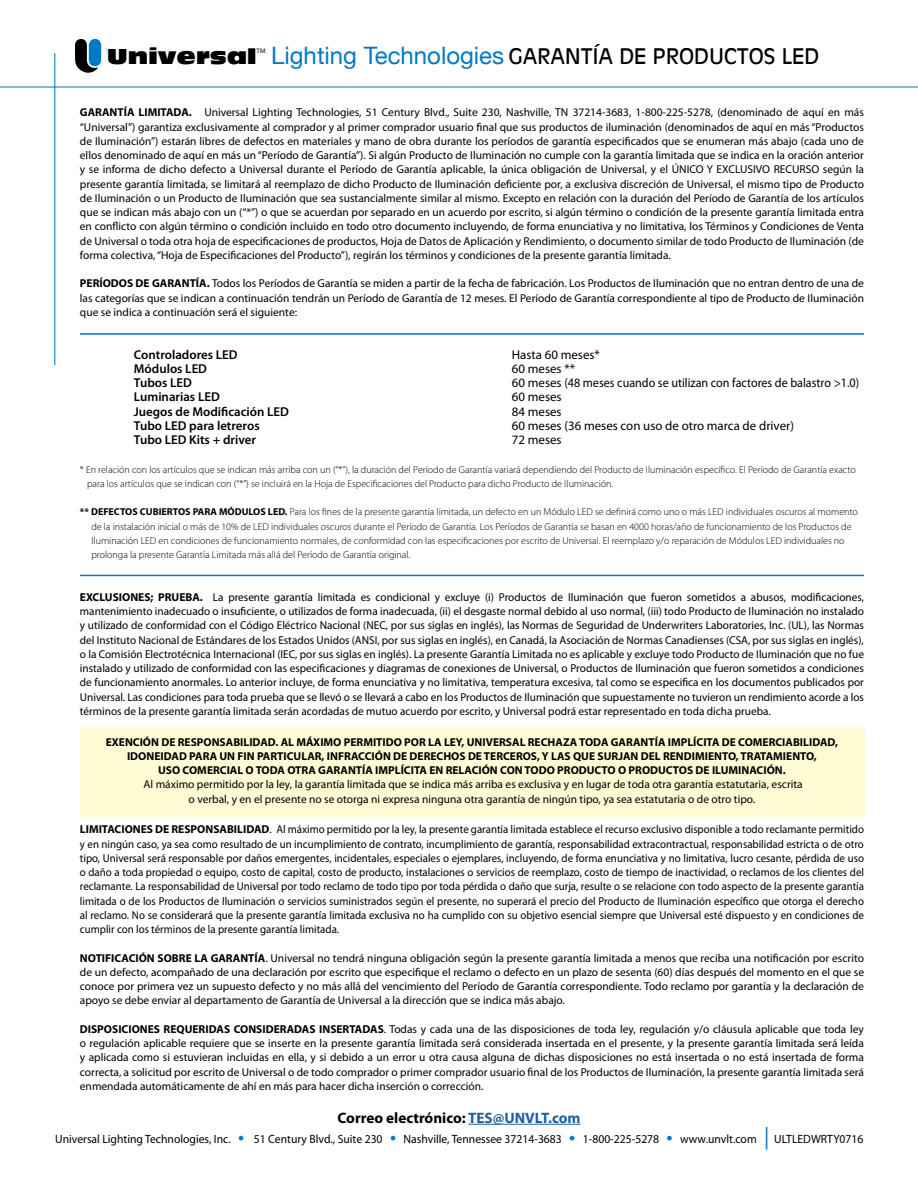
<style>
.page{position:relative;width:918px;height:1188px;background:#fff}
.page>*{position:absolute;margin:0;border:0;box-sizing:border-box;transform-origin:0 0}
.t1{font:21px "Antique Olive";color:#000}
.t2{font:21px "Antique Olive Std Nord";color:#000}
.t3{font:700 15.15px "Myriad Pro";color:#000}
.t4{font:12.9px "Myriad Pro";color:#000}
.t5{font:600 12.9px "Myriad Pro";color:#000}
.t6{font:12px "Myriad Pro";color:#000}
.t7{font:11.4px/14.2px "Myriad Pro";color:#000;text-align:justify}
.t8{font:700 11.4px/14.2px "Myriad Pro";color:#000;text-align:center}
.t9{font:300 10.05px/14.2px "Myriad Pro";color:#000}
.t10{font:6.15px "Helvetica Neue";color:#000}
.s1{font-family:"Helvetica Neue";font-size:24px;color:#007ac2}
.s2{font-weight:700}
.s3{color:#215e9e}
.s4{font-size:22.5px;color:#0079c1}
</style>
<div class="page">
<div style="left:80px;top:727px;width:785px;height:89px;background:#fffcd5"></div>
<svg style="left:75px;top:38px;width:32px;height:35px"></svg>
<hr style="left:54px;top:53px;width:2px;height:312px;background:#007ac2">
<hr style="left:0;top:86px;width:918px;height:2px;background:#007ac2">
<hr style="left:80px;top:333px;width:784px;height:2px;background:#0079c1">
<hr style="left:80px;top:575px;width:784px;height:1px;background:#0079c1">
<hr style="left:468px;top:1124px;width:112px;height:1px;background:#215e9e">
<h1 class="t2" style="left:107px;top:44px;width:151px">Universal</h1>
<p class="t10" style="left:257px;top:46px;width:10px">TM</p>
<h1 class="t1" style="left:271px;top:43px;width:550px"><span class="s1">Lighting Technologies</span> GARANTÍA DE PRODUCTOS LED</h1>
<p class="t7" style="left:80px;top:106px;width:786px"><span class="s2">GARANTÍA LIMITADA.</span> Universal Lighting Technologies, 51 Century Blvd., Suite 230, Nashville, TN 37214-3683, 1-800-225-5278, (denominado de aquí en más “Universal”) garantiza exclusivamente al comprador y al primer comprador usuario final que sus productos de iluminación (denominados de aquí en más “Productos de Iluminación”) estarán libres de defectos en materiales y mano de obra durante los períodos de garantía especificados que se enumeran más abajo (cada uno de ellos denominado de aquí en más un “Período de Garantía”). Si algún Producto de Iluminación no cumple con la garantía limitada que se indica en la oración anterior y se informa de dicho defecto a Universal durante el Período de Garantía aplicable, la única obligación de Universal, y el ÚNICO Y EXCLUSIVO RECURSO según la presente garantía limitada, se limitará al reemplazo de dicho Producto de Iluminación deficiente por, a exclusiva discreción de Universal, el mismo tipo de Producto de Iluminación o un Producto de Iluminación que sea sustancialmente similar al mismo. Excepto en relación con la duración del Período de Garantía de los artículos que se indican más abajo con un (“*”) o que se acuerdan por separado en un acuerdo por escrito, si algún término o condición de la presente garantía limitada entra en conflicto con algún término o condición incluido en todo otro documento incluyendo, de forma enunciativa y no limitativa, los Términos y Condiciones de Venta de Universal o toda otra hoja de especificaciones de productos, Hoja de Datos de Aplicación y Rendimiento, o documento similar de todo Producto de Iluminación (de forma colectiva, “Hoja de Especificaciones del Producto”), regirán los términos y condiciones de la presente garantía limitada.</p>
<p class="t7" style="left:80px;top:277px;width:786px"><span class="s2">PERÍODOS DE GARANTÍA.</span> Todos los Períodos de Garantía se miden a partir de la fecha de fabricación. Los Productos de Iluminación que no entran dentro de una de las categorías que se indican a continuación tendrán un Período de Garantía de 12 meses. El Período de Garantía correspondiente al tipo de Producto de Iluminación que se indica a continuación será el siguiente:</p>
<p class="t5" style="left:134px;top:347px;width:105px">Controladores LED</p>
<p class="t4" style="left:512px;top:347px;width:90px">Hasta 60 meses*</p>
<p class="t5" style="left:134px;top:361px;width:75px">Módulos LED</p>
<p class="t4" style="left:512px;top:362px;width:65px">60 meses **</p>
<p class="t5" style="left:134px;top:376px;width:60px">Tubos LED</p>
<p class="t4" style="left:512px;top:376px;width:349px">60 meses (48 meses cuando se utilizan con factores de balastro &gt;1.0)</p>
<p class="t5" style="left:134px;top:390px;width:87px">Luminarias LED</p>
<p class="t4" style="left:512px;top:390px;width:51px">60 meses</p>
<p class="t5" style="left:134px;top:404px;width:156px">Juegos de Modificación LED</p>
<p class="t4" style="left:512px;top:404px;width:51px">84 meses</p>
<p class="t5" style="left:134px;top:418px;width:127px">Tubo LED para letreros</p>
<p class="t4" style="left:512px;top:419px;width:284px">60 meses (36 meses con uso de otro marca de driver)</p>
<p class="t5" style="left:134px;top:433px;width:124px">Tubo LED Kits + driver</p>
<p class="t4" style="left:512px;top:433px;width:51px">72 meses</p>
<p class="t9" style="left:87px;top:462px;width:770px;text-indent:-7px">* En relación con los artículos que se indican más arriba con un (“*”), la duración del Período de Garantía variará dependiendo del Producto de Iluminación específico. El Período de Garantía exacto para los artículos que se indican con (“*”) se incluirá en la Hoja de Especificaciones del Producto para dicho Producto de Iluminación.</p>
<p class="t9" style="left:91px;top:505px;width:768px;text-indent:-11px"><span class="s2">** DEFECTOS CUBIERTOS PARA MÓDULOS LED.</span> Para los fines de la presente garantía limitada, un defecto en un Módulo LED se definirá como uno o más LED individuales oscuros al momento de la instalación inicial o más de 10% de LED individuales oscuros durante el Período de Garantía. Los Períodos de Garantía se basan en 4000 horas/año de funcionamiento de los Productos de Iluminación LED en condiciones de funcionamiento normales, de conformidad con las especificaciones por escrito de Universal. El reemplazo y/o reparación de Módulos LED individuales no prolonga la presente Garantía Limitada más allá del Período de Garantía original.</p>
<p class="t7" style="left:80px;top:590px;width:786px"><span class="s2">EXCLUSIONES; PRUEBA.</span> La presente garantía limitada es condicional y excluye (i) Productos de Iluminación que fueron sometidos a abusos, modificaciones, mantenimiento inadecuado o insuficiente, o utilizados de forma inadecuada, (ii) el desgaste normal debido al uso normal, (iii) todo Producto de Iluminación no instalado y utilizado de conformidad con el Código Eléctrico Nacional (NEC, por sus siglas en inglés), las Normas de Seguridad de Underwriters Laboratories, Inc. (UL), las Normas del Instituto Nacional de Estándares de los Estados Unidos (ANSI, por sus siglas en inglés), en Canadá, la Asociación de Normas Canadienses (CSA, por sus siglas en inglés), o la Comisión Electrotécnica Internacional (IEC, por sus siglas en inglés). La presente Garantía Limitada no es aplicable y excluye todo Producto de Iluminación que no fue instalado y utilizado de conformidad con las especificaciones y diagramas de conexiones de Universal, o Productos de Iluminación que fueron sometidos a condiciones de funcionamiento anormales. Lo anterior incluye, de forma enunciativa y no limitativa, temperatura excesiva, tal como se especifica en los documentos publicados por Universal. Las condiciones para toda prueba que se llevó o se llevará a cabo en los Productos de Iluminación que supuestamente no tuvieron un rendimiento acorde a los términos de la presente garantía limitada serán acordadas de mutuo acuerdo por escrito, y Universal podrá estar representado en toda dicha prueba.</p>
<p class="t8" style="left:106px;top:735px;width:734px">EXENCIÓN DE RESPONSABILIDAD. AL MÁXIMO PERMITIDO POR LA LEY, UNIVERSAL RECHAZA TODA GARANTÍA IMPLÍCITA DE COMERCIABILIDAD,<br>IDONEIDAD PARA UN FIN PARTICULAR, INFRACCIÓN DE DERECHOS DE TERCEROS, Y LAS QUE SURJAN DEL RENDIMIENTO, TRATAMIENTO,<br>USO COMERCIAL O TODA OTRA GARANTÍA IMPLÍCITA EN RELACIÓN CON TODO PRODUCTO O PRODUCTOS DE ILUMINACIÓN.</p>
<p class="t7" style="left:144px;top:778px;width:661px;text-align:center">Al máximo permitido por la ley, la garantía limitada que se indica más arriba es exclusiva y en lugar de toda otra garantía estatutaria, escrita o verbal, y en el presente no se otorga ni expresa ninguna otra garantía de ningún tipo, ya sea estatutaria o de otro tipo.</p>
<p class="t7" style="left:80px;top:823px;width:786px"><span class="s2">LIMITACIONES DE RESPONSABILIDAD</span>. Al máximo permitido por la ley, la presente garantía limitada establece el recurso exclusivo disponible a todo reclamante permitido y en ningún caso, ya sea como resultado de un incumplimiento de contrato, incumplimiento de garantía, responsabilidad extracontractual, responsabilidad estricta o de otro tipo, Universal será responsable por daños emergentes, incidentales, especiales o ejemplares, incluyendo, de forma enunciativa y no limitativa, lucro cesante, pérdida de uso o daño a toda propiedad o equipo, costo de capital, costo de producto, instalaciones o servicios de reemplazo, costo de tiempo de inactividad, o reclamos de los clientes del reclamante. La responsabilidad de Universal por todo reclamo de todo tipo por toda pérdida o daño que surja, resulte o se relacione con todo aspecto de la presente garantía limitada o de los Productos de Iluminación o servicios suministrados según el presente, no superará el precio del Producto de Iluminación específico que otorga el derecho al reclamo. No se considerará que la presente garantía limitada exclusiva no ha cumplido con su objetivo esencial siempre que Universal esté dispuesto y en condiciones de cumplir con los términos de la presente garantía limitada.</p>
<p class="t7" style="left:80px;top:951px;width:786px"><span class="s2">NOTIFICACIÓN SOBRE LA GARANTÍA</span>. Universal no tendrá ninguna obligación según la presente garantía limitada a menos que reciba una notificación por escrito de un defecto, acompañado de una declaración por escrito que especifique el reclamo o defecto en un plazo de sesenta (60) días después del momento en el que se conoce por primera vez un supuesto defecto y no más allá del vencimiento del Período de Garantía correspondiente. Todo reclamo por garantía y la declaración de apoyo se debe enviar al departamento de Garantía de Universal a la dirección que se indica más abajo.</p>
<p class="t7" style="left:80px;top:1022px;width:786px"><span class="s2">DISPOSICIONES REQUERIDAS CONSIDERADAS INSERTADAS</span>. Todas y cada una de las disposiciones de toda ley, regulación y/o cláusula aplicable que toda ley o regulación aplicable requiere que se inserte en la presente garantía limitada será considerada insertada en el presente, y la presente garantía limitada será leída y aplicada como si estuvieran incluidas en ella, y si debido a un error u otra causa alguna de dichas disposiciones no está insertada o no está insertada de forma correcta, a solicitud por escrito de Universal o de todo comprador o primer comprador usuario final de los Productos de Iluminación, la presente garantía limitada será enmendada automáticamente de ahí en más para hacer dicha inserción o corrección.</p>
<h2 class="t3" style="left:338px;top:1109px;width:244px">Correo electrónico: <span class="s3">TES@UNVLT.com</span></h2>
<p class="t6" style="left:55px;top:1132px;width:810px">Universal Lighting Technologies, Inc. <span class="s4">•</span> 51 Century Blvd., Suite 230 <span class="s4">•</span> Nashville, Tennessee 37214-3683 <span class="s4">•</span> 1-800-225-5278 <span class="s4">•</span> www.unvlt.com <span class="s4">|</span> ULTLEDWRTY0716</p>
</div>
